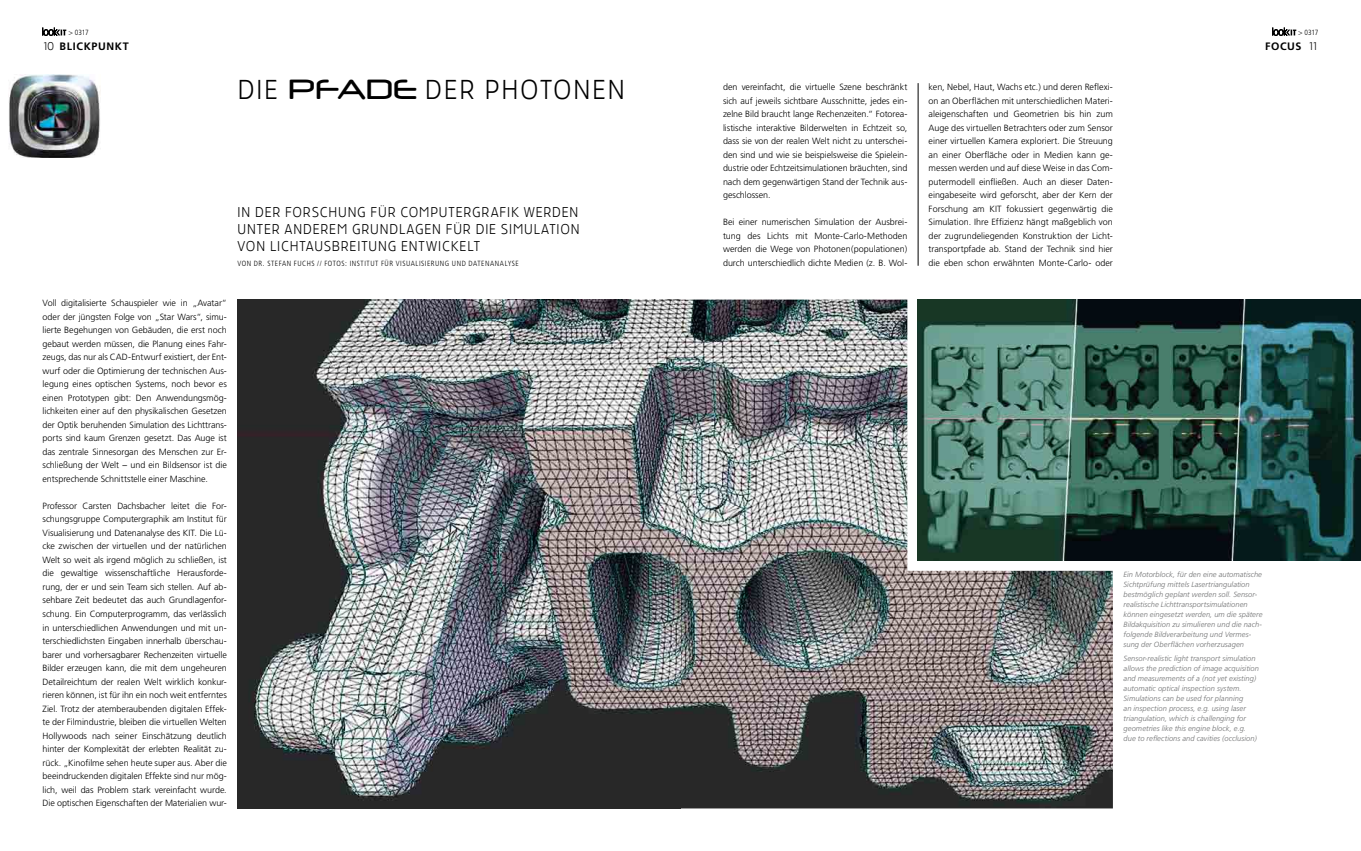
<style>
.page{position:relative;width:1361px;height:851px;background:#fff}
.page>*{position:absolute;margin:0;border:0;box-sizing:border-box;transform-origin:0 0}
.t1{font:300 26px "TF Forever";letter-spacing:.07em;color:#000}
.t2{font:300 13.5px/17px "TF Forever";letter-spacing:.065em;color:#000;text-align:justify}
.t3{font:700 10.8px "Frutiger";letter-spacing:.06em;color:#000}
.t4{font:300 9px/13.5px "Frutiger";letter-spacing:-.005em;color:#000;text-align:justify}
.t5{font:italic 300 7.5px/10px "Frutiger";letter-spacing:.01em;color:#707172}
.t6{font:300 condensed 7.5px "Frutiger";letter-spacing:.065em;color:#000}
.s1{font-family:"TF Forever";font-weight:300}
.s2{font-family:"ft 30 modus";font-weight:500;font-size:31px}
</style>
<div class="page">
<svg style="left:1272px;top:28px;width:24px;height:8px"></svg>
<img style="left:237px;top:299px;width:876px;height:509px">
<img style="left:918px;top:299px;width:443px;height:261px">
<hr style="left:918px;top:83px;width:1px;height:183px;background:#000">
<svg style="left:42px;top:28px;width:24px;height:8px"></svg>
<img style="left:9px;top:74px;width:91px;height:84px">
<p class="t6" style="left:68px;top:29px;width:22px">&gt; 0317</p>
<p class="t3" style="left:43px;top:39px;width:88px"><span class="s1">10</span> BLICKPUNKT</p>
<h1 class="t1" style="left:238px;top:75px;width:388px">DIE <span class="s2">PFAde</span> DER PHOTONEN</h1>
<h2 class="t2" style="left:238px;top:203px;width:344px">IN DER FORSCHUNG FÜR COMPUTERGRAFIK WERDEN UNTER ANDEREM GRUNDLAGEN FÜR DIE SIMULATION VON LICHTAUSBREITUNG ENTWICKELT</h2>
<p class="t6" style="left:237px;top:259px;width:283px">VON DR. STEFAN FUCHS // FOTOS: INSTITUT FÜR VISUALISIERUNG UND DATENANALYSE</p>
<p class="t4" style="left:43px;top:296px;width:186px">Voll digitalisierte Schauspieler wie in „Avatar“ oder der jüngsten Folge von „Star Wars“, simu&shy;lierte Begehungen von Gebäuden, die erst noch gebaut werden müssen, die Planung eines Fahr&shy;zeugs, das nur als CAD-Entwurf existiert, der Ent&shy;wurf oder die Optimierung der technischen Aus&shy;legung eines optischen Systems, noch bevor es einen Prototypen gibt: Den Anwendungsmög&shy;lichkeiten einer auf den physikalischen Gesetzen der Optik beruhenden Simulation des Lichttrans&shy;ports sind kaum Grenzen gesetzt. Das Auge ist das zentrale Sinnesorgan des Menschen zur Er&shy;schließung der Welt − und ein Bildsensor ist die entsprechende Schnittstelle einer Maschine.</p>
<p class="t4" style="left:43px;top:499px;width:186px">Professor Carsten Dachsbacher leitet die For&shy;schungsgruppe Computergraphik am Institut für Visualisierung und Datenanalyse des KIT. Die Lü&shy;cke zwischen der virtuellen und der natürlichen Welt so weit als irgend möglich zu schließen, ist die gewaltige wissenschaftliche Herausforde&shy;rung, der er und sein Team sich stellen. Auf ab&shy;sehbare Zeit bedeutet das auch Grundlagenfor&shy;schung. Ein Computerprogramm, das verlässlich in unterschiedlichen Anwendungen und mit un&shy;terschiedlichsten Eingaben innerhalb überschau&shy;barer und vorhersagbarer Rechenzeiten virtuelle Bilder erzeugen kann, die mit dem ungeheuren Detailreichtum der realen Welt wirklich konkur&shy;rieren können, ist für ihn ein noch weit entferntes Ziel. Trotz der atemberaubenden digitalen Effek&shy;te der Filmindustrie, bleiben die virtuellen Welten Hollywoods nach seiner Einschätzung deutlich hinter der Komplexität der erlebten Realität zu&shy;rück. „Kinofilme sehen heute super aus. Aber die beeindruckenden digitalen Effekte sind nur mög&shy;lich, weil das Problem stark vereinfacht wurde.<br>Die optischen Eigenschaften der Materialien wur-</p>
<p class="t4" style="left:723px;top:80px;width:186px">den vereinfacht, die virtuelle Szene beschränkt sich auf jeweils sichtbare Ausschnitte, jedes ein&shy;zelne Bild braucht lange Rechenzeiten.“ Fotorea&shy;listische interaktive Bilderwelten in Echtzeit so, dass sie von der realen Welt nicht zu unterschei&shy;den sind und wie sie beispielsweise die Spielein&shy;dustrie oder Echtzeitsimulationen bräuchten, sind nach dem gegenwärtigen Stand der Technik aus&shy;geschlossen.</p>
<p class="t4" style="left:723px;top:215px;width:186px">Bei einer numerischen Simulation der Ausbrei&shy;tung des Lichts mit Monte-Carlo-Methoden werden die Wege von Photonen(populationen) durch unterschiedlich dichte Medien (z. B. Wol-</p>
<p class="t4" style="left:928px;top:80px;width:186px">ken, Nebel, Haut, Wachs etc.) und deren Reflexi&shy;on an Oberflächen mit unterschiedlichen Materi&shy;aleigenschaften und Geometrien bis hin zum Auge des virtuellen Betrachters oder zum Sensor einer virtuellen Kamera exploriert. Die Streuung an einer Oberfläche oder in Medien kann ge&shy;messen werden und auf diese Weise in das Com&shy;putermodell einfließen. Auch an dieser Daten&shy;eingabeseite wird geforscht, aber der Kern der Forschung am KIT fokussiert gegenwärtig die Simulation. Ihre Effizienz hängt maßgeblich von der zugrundeliegenden Konstruktion der Licht&shy;transportpfade ab. Stand der Technik sind hier die eben schon erwähnten Monte-Carlo- oder</p>
<p class="t6" style="left:1298px;top:29px;width:22px">&gt; 0317</p>
<p class="t3" style="left:1265px;top:40px;width:55px">FOCUS <span class="s1">11</span></p>
<p class="t5" style="left:1123px;top:569px;width:140px">Ein Motorblock, für den eine automatische Sichtprüfung mittels Lasertriangulation bestmöglich geplant werden soll. Sensor&shy;realistische Lichttransportsimulationen können eingesetzt werden, um die spätere Bildakquisition zu simulieren und die nach&shy;folgende Bildverarbeitung und Vermes&shy;sung der Oberflächen vorherzusagen</p>
<p class="t5" style="left:1123px;top:653px;width:137px">Sensor-realistic light transport simulation allows the prediction of image acquisition and measurements of a (not yet existing) automatic optical inspection system.<br>Simulations can be used for planning<br>an inspection process, e.g. using laser triangulation, which is challenging for geometries like this engine block, e.g. due to reflections and cavities (occlusion)</p>
</div>
